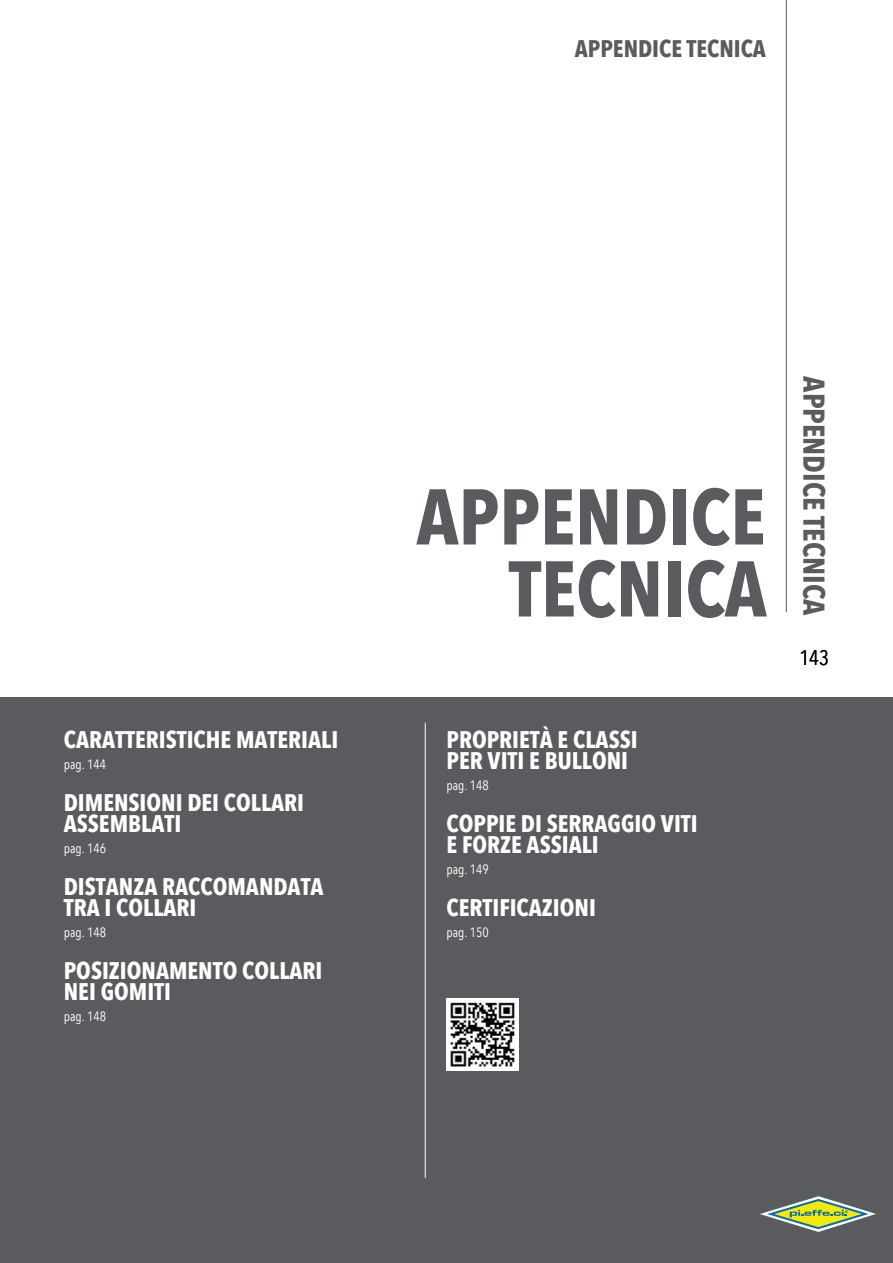
<style>
.page{position:relative;width:893px;height:1263px;background:#fff}
.page>*{position:absolute;margin:0;border:0;box-sizing:border-box;transform-origin:0 0}
.t1{font:700 78px/72px "Avenir Next Condensed";color:#5a5b5e;text-align:right}
.t2{font:700 30px "Avenir Next Condensed";color:#5a5b5e}
.t3{font:700 24px/21px "Avenir Next Condensed";color:#fff}
.t4{font:700 24px "Avenir Next Condensed";color:#5a5b5e}
.t5{font:21px "Avenir Next Condensed";color:#000}
.t6{font:13.5px "Avenir Next Condensed";color:#fff}
</style>
<div class="page">
<div style="left:0;top:697px;width:893px;height:566px;background:#5a5b5e"></div>
<hr style="left:786px;top:0;width:1px;height:612px;background:#5a5b5e">
<hr style="left:425px;top:722px;width:1px;height:456px;background:#fff">
<svg style="left:760px;top:1196px;width:116px;height:36px"></svg>
<img style="left:446px;top:998px;width:72px;height:72px">
<p class="t4" style="left:575px;top:34px;width:193px">APPENDICE TECNICA</p>
<p class="t3" style="left:64px;top:728px;width:276px">CARATTERISTICHE MATERIALI</p>
<p class="t6" style="left:64px;top:752px;width:44px">pag. 144</p>
<p class="t3" style="left:64px;top:791px;width:242px">DIMENSIONI DEI COLLARI<br>ASSEMBLATI</p>
<p class="t6" style="left:64px;top:836px;width:44px">pag. 146</p>
<p class="t3" style="left:64px;top:875px;width:261px">DISTANZA RACCOMANDATA<br>TRA I COLLARI</p>
<p class="t6" style="left:64px;top:920px;width:44px">pag. 148</p>
<p class="t3" style="left:64px;top:959px;width:260px">POSIZIONAMENTO COLLARI<br>NEI GOMITI</p>
<p class="t6" style="left:64px;top:1004px;width:44px">pag. 148</p>
<h1 class="t1" style="left:416px;top:481px;width:352px">APPENDICE<br>TECNICA</h1>
<p class="t3" style="left:446px;top:728px;width:193px">PROPRIETÀ E CLASSI<br>PER VITI E BULLONI</p>
<p class="t6" style="left:446px;top:773px;width:44px">pag. 148</p>
<p class="t3" style="left:446px;top:812px;width:253px">COPPIE DI SERRAGGIO VITI<br>E FORZE ASSIALI</p>
<p class="t6" style="left:446px;top:857px;width:44px">pag. 149</p>
<p class="t3" style="left:446px;top:896px;width:151px">CERTIFICAZIONI</p>
<p class="t6" style="left:446px;top:920px;width:44px">pag. 150</p>
<p class="t2" style="left:832px;top:376px;width:240px;rotate:90deg">APPENDICE TECNICA</p>
<p class="t5" style="left:799px;top:639px;width:31px">143</p>
</div>
